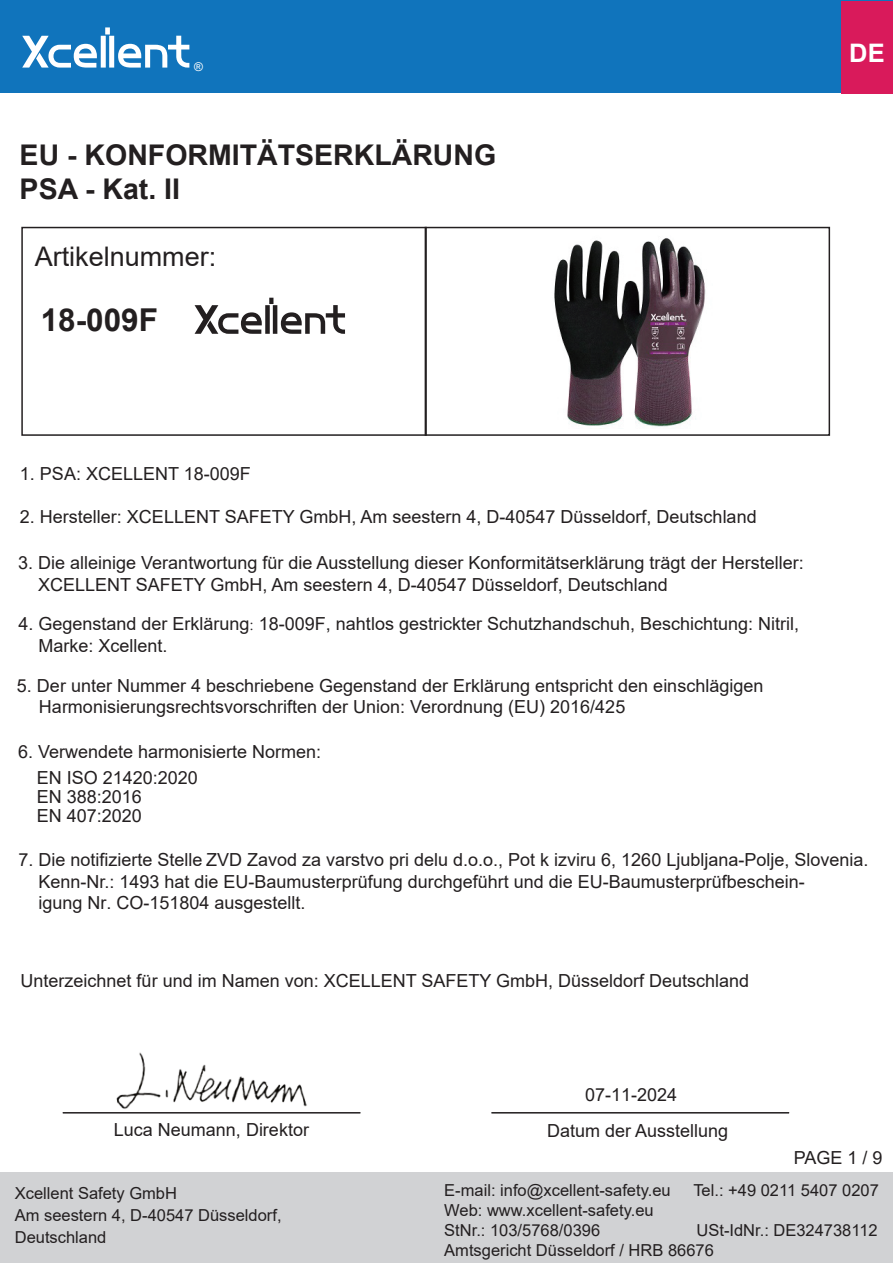
<style>
.page{position:relative;width:893px;height:1263px;background:#fff}
.page>*{position:absolute;margin:0;border:0;box-sizing:border-box;transform-origin:0 0}
.t1{font:700 31.5px "Arial";color:#231f20}
.t2{font:700 28.5px/34.2px "Arial";color:#231f20}
.t3{font:27px "Arial";color:#231f20}
.t4{font:700 25.5px "Arial";color:#fff}
.t5{font:18px/21.6px "Arial";color:#231f20}
.t6{font:16.5px/21.6px "Arial";color:#231f20}
.t7{font:12px "Arial";color:#fff}
.s1{font-family:"Adobe Song Std";font-weight:300}
</style>
<div class="page">
<div style="left:0;top:1px;width:893px;height:92px;background:#1074bc"></div>
<svg style="left:22px;top:27px;width:167px;height:41px"></svg>
<div style="left:842px;top:1px;width:51px;height:93px;background:#d91a5b"></div>
<div style="left:21px;top:227px;width:406px;height:209px;border:2px solid #231f20"></div>
<div style="left:425px;top:227px;width:405px;height:209px;border:2px solid #231f20"></div>
<img style="left:554px;top:238px;width:152px;height:189px">
<svg style="left:195px;top:298px;width:150px;height:36px"></svg>
<div style="left:0;top:1173px;width:893px;height:90px;background:#d1d2d4"></div>
<hr style="left:63px;top:1112px;width:297px;height:1px;background:#231f20">
<hr style="left:491px;top:1112px;width:298px;height:1px;background:#231f20">
<img style="left:100px;top:1052px;width:223px;height:62px">
<p class="t7" style="left:194px;top:58px;width:10px">®</p>
<h2 class="t2" style="left:20px;top:138px;width:478px">EU - KONFORMITÄTSERKLÄRUNG<br>PSA - Kat. II</h2>
<h3 class="t3" style="left:35px;top:238px;width:183px">Artikelnummer:</h3>
<h1 class="t1" style="left:41px;top:298px;width:119px">18-009F</h1>
<h3 class="t4" style="left:849px;top:35px;width:37px">DE</h3>
<p class="t5" style="left:20px;top:463px;width:232px">1. PSA: XCELLENT 18-009F</p>
<p class="t5" style="left:20px;top:506px;width:738px">2. Hersteller: XCELLENT SAFETY GmbH, Am seestern 4, D-40547 Düsseldorf, Deutschland</p>
<p class="t5" style="left:38px;top:552px;width:767px;text-indent:-20px">3. Die alleinige Verantwortung für die Ausstellung dieser Konformitätserklärung trägt der Hersteller:<br>XCELLENT SAFETY GmbH, Am seestern 4, D-40547 Düsseldorf, Deutschland</p>
<p class="t5" style="left:38px;top:613px;width:762px;text-indent:-20px">4. Gegenstand der Erklärung<span class="s1">:</span> 18-009F, nahtlos gestrickter Schutzhandschuh, Beschichtung: Nitril,<br>Marke: Xcellent.</p>
<p class="t5" style="left:39px;top:674px;width:726px;text-indent:-22px">5. Der unter Nummer 4 beschriebene Gegenstand der Erklärung entspricht den einschlägigen<br>Harmonisierungsrechtsvorschriften der Union: Verordnung (EU) 2016/425</p>
<p class="t5" style="left:37px;top:739px;width:286px;line-height:26.1px;text-indent:-19px">6. Verwendete harmonisierte Normen:<br>EN ISO 21420:2020</p>
<p class="t5" style="left:37px;top:785px;width:107px">EN 388:2016</p>
<p class="t5" style="left:37px;top:805px;width:107px">EN 407:2020</p>
<p class="t5" style="left:38px;top:849px;width:831px;text-indent:-20px">7. Die notifizierte Stelle ZVD Zavod za varstvo pri delu d.o.o., Pot k izviru 6, 1260 Ljubljana-Polje, Slovenia.<br>Kenn-Nr.: 1493 hat die EU-Baumusterprüfung durchgeführt und die EU-Baumusterprüfbeschein-<br>igung Nr. CO-151804 ausgestellt.</p>
<p class="t5" style="left:21px;top:970px;width:730px">Unterzeichnet für und im Namen von: XCELLENT SAFETY GmbH, Düsseldorf Deutschland</p>
<p class="t5" style="left:585px;top:1083px;width:94px">07-11-2024</p>
<p class="t5" style="left:114px;top:1118px;width:197px">Luca Neumann, Direktor</p>
<p class="t5" style="left:547px;top:1119px;width:183px">Datum der Ausstellung</p>
<p class="t5" style="left:794px;top:1146px;width:90px">PAGE 1 / 9</p>
<p class="t6" style="left:15px;top:1182px;width:268px">Xcellent Safety GmbH<br>Am seestern 4, D-40547 Düsseldorf,<br>Deutschland</p>
<p class="t6" style="left:444px;top:1179px;width:228px">E-mail: info@xcellent-safety.eu</p>
<p class="t6" style="left:693px;top:1179px;width:187px">Tel.: +49 0211 5407 0207</p>
<p class="t6" style="left:444px;top:1200px;width:211px;line-height:19.8px">Web: www.xcellent-safety.eu<br>StNr.: 103/5768/0396</p>
<p class="t6" style="left:444px;top:1220px;width:435px;line-height:19.8px;text-indent:252px">USt-IdNr.: DE324738112<br>Amtsgericht Düsseldorf / HRB 86676</p>
</div>
